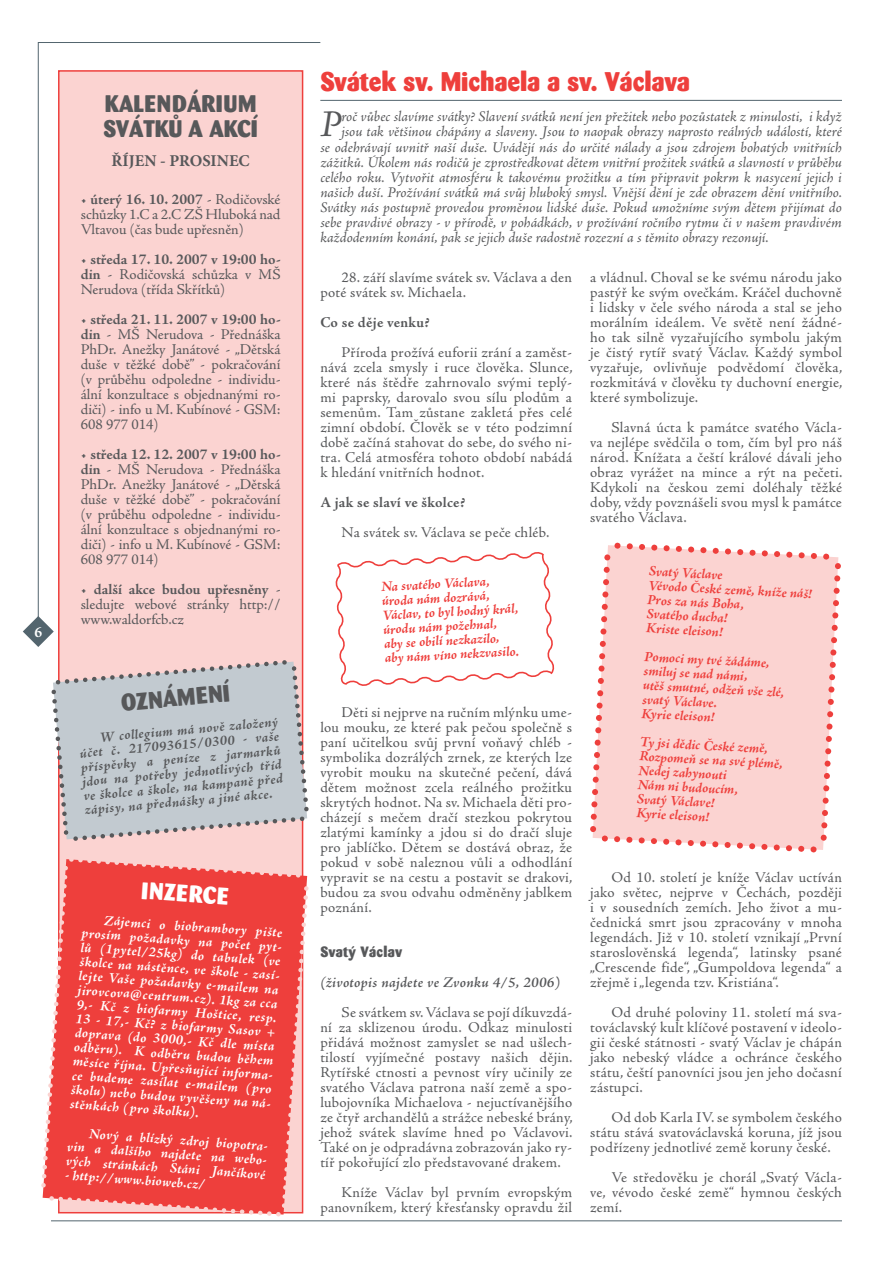
<style>
.page{position:relative;width:893px;height:1263px;background:#fff}
.page>*{position:absolute;margin:0;border:0;box-sizing:border-box;transform-origin:0 0}
.t1{font:italic 38.4px "Adobe Jenson Pro";color:#57585a}
.t2{font:800 27px "Banero";color:#ee3f3c}
.t3{font:800 24px/25.2px "Banero";color:#57585a}
.t4{font:800 24px "Banero";color:#fff}
.t5{font:700 16.5px "Minion Pro";color:#57585a}
.t6{font:15px/15px "Adobe Jenson Pro";letter-spacing:.015em;color:#57585a;text-align:justify}
.t7{font:italic 15px "Adobe Jenson Pro";letter-spacing:-.005em;color:#57585a}
.t8{font:700 15px "Adobe Jenson Pro";letter-spacing:.015em;color:#57585a}
.t9{font:italic 600 15px "Adobe Jenson Pro";letter-spacing:.02em;color:#57585a}
.t10{font:800 15px "Banero";letter-spacing:.02em;color:#57585a}
.t11{font:700 15px "Adobe Jenson Pro";color:#fff}
.t12{font:italic 700 14.25px/14.2px "Adobe Jenson Pro";color:#fff;text-align:justify}
.t13{font:italic 700 14.25px/14.2px "Adobe Jenson Pro";color:#ee3f3c}
.t14{font:italic 700 14.25px/14.2px "Adobe Jenson Pro";color:#57585a;text-align:justify}
.s1{font-weight:700}
</style>
<div class="page">
<svg style="left:23px;top:616px;width:31px;height:31px"></svg>
<svg style="left:38px;top:42px;width:283px;height:586px"></svg>
<hr style="left:51px;top:1220px;width:791px;height:1px;background:#53656e">
<div style="left:59px;top:71px;width:244px;height:1142px;background:#fbd3d1"></div>
<svg style="left:41px;top:855px;width:268px;height:362px;background:#f05957"></svg>
<hr style="left:320px;top:100px;width:522px;height:1px;background:#53656e">
<svg style="left:335px;top:552px;width:220px;height:134px"></svg>
<svg style="left:590px;top:542px;width:251px;height:311px;background:#fbd3d2"></svg>
<svg style="left:51px;top:657px;width:258px;height:186px"></svg>
<p class="t11" style="left:34px;top:624px;width:9px">6</p>
<h3 class="t3" style="left:103px;top:91px;width:156px">KALENDÁRIUM<br>SVÁTKŮ A AKCÍ</h3>
<p class="t5" style="left:112px;top:149px;width:140px">ŘÍJEN - PROSINEC</p>
<p class="t6" style="left:81px;top:192px;width:201px">• <span class="s1">úterý 16. 10. 2007</span> - Rodičovské schůzky 1.C a 2.C ZŠ Hluboká nad Vltavou (čas bude upřesněn)</p>
<p class="t6" style="left:81px;top:252px;width:201px">• <span class="s1">středa 17. 10. 2007 v 19:00 ho&shy;din</span> - Rodičovská schůzka v MŠ Nerudova (třída Skřítků)</p>
<p class="t6" style="left:81px;top:312px;width:201px">• <span class="s1">středa 21. 11. 2007 v 19:00 ho&shy;din</span> - MŠ Nerudova - Přednáška PhDr. Anežky Janátové - „Dětská duše v těžké době” - pokračování (v průběhu odpoledne - individu&shy;ální konzultace s objednanými ro&shy;diči) - info u M. Kubínové - GSM:<br>608 977 014)</p>
<p class="t6" style="left:81px;top:447px;width:201px">• <span class="s1">středa 12. 12. 2007 v 19:00 ho&shy;din</span> - MŠ Nerudova - Přednáška PhDr. Anežky Janátové - „Dětská duše v těžké době” - pokračování (v průběhu odpoledne - individu&shy;ální konzultace s objednanými ro&shy;diči) - info u M. Kubínové - GSM:<br>608 977 014)</p>
<p class="t6" style="left:81px;top:582px;width:201px">• <span class="s1">další akce budou upřesněny</span> - sledujte webové stránky http:// www.waldorfcb.cz</p>
<h3 class="t3" style="left:120px;top:690px;width:110px;rotate:-5deg">OZNÁMENÍ</h3>
<p class="t14" style="left:78px;top:733px;width:202px;text-indent:21px;rotate:-5deg">W collegium má nově založený účet č. 217093615/0300 - vaše příspěvky a peníze z jarmarků jdou na potřeby jednotlivých tříd ve školce a škole, na kampaně před zápisy, na přednášky a jiné akce.</p>
<h3 class="t4" style="left:142px;top:876px;width:89px;rotate:4deg">INZERCE</h3>
<p class="t12" style="left:83px;top:913px;width:201px;text-indent:21px;rotate:4deg">Zájemci o biobrambory pište prosím požadavky na počet pyt&shy;lů (1pytel/25kg) do tabulek (ve školce na nástěnce, ve škole - zasí&shy;lejte Vaše požadavky e-mailem na jirovcova@centrum.cz). 1kg za cca 9,- Kč z biofarmy Hoštice, resp.<br>13 - 17,- Kč? z biofarmy Sasov + doprava (do 3000,- Kč dle místa odběru). K odběru budou během měsíce října. Upřesňující informa&shy;ce budeme zasílat e-mailem (pro školu) nebo budou vyvěšeny na ná&shy;stěnkách (pro školku).</p>
<p class="t12" style="left:68px;top:1126px;width:201px;text-indent:21px;rotate:4deg">Nový a blízký zdroj biopotra&shy;vin a dalšího najdete na webo&shy;vých stránkách Stáni Jančíkové</p>
<p class="t12" style="left:65px;top:1168px;width:142px;rotate:4deg">- http://www.bioweb.cz/</p>
<h2 class="t2" style="left:320px;top:66px;width:371px">Svátek sv. Michaela a sv. Václava</h2>
<h1 class="t1" style="left:320px;top:103px;width:23px">P</h1>
<p class="t7" style="left:341px;top:108px;width:502px">roč vůbec slavíme svátky? Slavení svátků není jen přežitek nebo pozůstatek z minulosti, i když</p>
<p class="t7" style="left:341px;top:123px;width:502px">jsou tak většinou chápány a slaveny. Jsou to naopak obrazy naprosto reálných událostí, které</p>
<p class="t7" style="left:320px;top:138px;width:523px">se odehrávají uvnitř naší duše. Uvádějí nás do určité nálady a jsou zdrojem bohatých vnitřních</p>
<p class="t7" style="left:320px;top:153px;width:523px">zážitků. Úkolem nás rodičů je zprostředkovat dětem vnitřní prožitek svátků a slavností v průběhu</p>
<p class="t7" style="left:320px;top:168px;width:523px">celého roku. Vytvořit atmosféru k takovému prožitku a tím připravit pokrm k nasycení jejich i</p>
<p class="t7" style="left:320px;top:183px;width:523px">našich duší. Prožívání svátků má svůj hluboký smysl. Vnější dění je zde obrazem dění vnitřního.</p>
<p class="t7" style="left:320px;top:198px;width:523px">Svátky nás postupně provedou proměnou lidské duše. Pokud umožníme svým dětem přijímat do</p>
<p class="t7" style="left:320px;top:213px;width:523px">sebe pravdivé obrazy - v přírodě, v pohádkách, v prožívání ročního rytmu či v našem pravdivém</p>
<p class="t7" style="left:320px;top:228px;width:450px">každodenním konání, pak se jejich duše radostně rozezní a s těmito obrazy rezonují.</p>
<p class="t6" style="left:320px;top:270px;width:253px;text-indent:21px">28. září slavíme svátek sv. Václava a den poté svátek sv. Michaela.</p>
<p class="t8" style="left:320px;top:313px;width:110px">Co se děje venku?</p>
<p class="t6" style="left:320px;top:345px;width:254px;text-indent:21px">Příroda prožívá euforii zrání a zaměst&shy;nává zcela smysly i ruce člověka. Slunce, které nás štědře zahrnovalo svými teplý&shy;mi paprsky, darovalo svou sílu plodům a semenům. Tam zůstane zakletá přes celé zimní období. Člověk se v této podzimní době začíná stahovat do sebe, do svého ni&shy;tra. Celá atmosféra tohoto období nabádá k hledání vnitřních hodnot.</p>
<p class="t8" style="left:320px;top:493px;width:146px">A jak se slaví ve školce?</p>
<p class="t6" style="left:342px;top:525px;width:209px">Na svátek sv. Václava se peče chléb.</p>
<p class="t6" style="left:590px;top:270px;width:254px">a vládnul. Choval se ke svému národu jako pastýř ke svým ovečkám. Kráčel duchovně i lidsky v čele svého národa a stal se jeho morálním ideálem. Ve světě není žádné&shy;ho tak silně vyzařujícího symbolu jakým je čistý rytíř svatý Václav. Každý symbol vyzařuje, ovlivňuje podvědomí člověka, rozkmitává v člověku ty duchovní energie, které symbolizuje.</p>
<p class="t6" style="left:590px;top:420px;width:254px;text-indent:21px">Slavná úcta k památce svatého Václa&shy;va nejlépe svědčila o tom, čím byl pro náš národ. Knížata a čeští králové dávali jeho obraz vyrážet na mince a rýt na pečeti.<br>Kdykoli na českou zemi doléhaly těžké doby, vždy povznášeli svou mysl k památce svatého Václava.</p>
<p class="t13" style="left:381px;top:581px;width:138px;rotate:-3deg">Na svatého Václava, úroda nám dozrává,<br>Václav, to byl hodný král, úrodu nám požehnal, aby se obilí nezkazilo, aby nám víno nekzvasilo.</p>
<p class="t13" style="left:649px;top:565px;width:165px;rotate:3deg">Svatý Václave<br>Vévodo České země, kníže náš!<br>Pros za nás Boha,<br>Svatého ducha!<br>Kriste eleison!</p>
<p class="t13" style="left:645px;top:650px;width:143px;rotate:3deg">Pomoci my tvé žádáme, smiluj se nad námi,<br>utěš smutné, odžeň vše zlé, svatý Václave.<br>Kyrie eleison!</p>
<p class="t13" style="left:640px;top:736px;width:145px;rotate:3deg">Ty jsi dědic České země,<br>Rozpomeň se na své plémě,<br>Nedej zahynouti<br>Nám ni budoucím,<br>Svatý Václave!<br>Kyrie eleison!</p>
<p class="t6" style="left:320px;top:705px;width:254px;text-indent:21px">Děti si nejprve na ručním mlýnku ume&shy;lou mouku, ze které pak pečou společně s paní učitelkou svůj první voňavý chléb - symbolika dozrálých zrnek, ze kterých lze vyrobit mouku na skutečné pečení, dává dětem možnost zcela reálného prožitku skrytých hodnot. Na sv. Michaela děti pro&shy;cházejí s mečem dračí stezkou pokrytou zlatými kamínky a jdou si do dračí sluje pro jablíčko. Dětem se dostává obraz, že pokud v sobě naleznou vůli a odhodlání vypravit se na cestu a postavit se drakovi, budou za svou odvahu odměněny jablkem poznání.</p>
<p class="t10" style="left:320px;top:942px;width:83px">Svatý Václav</p>
<p class="t9" style="left:320px;top:973px;width:241px">(životopis najdete ve Zvonku 4/5, 2006)</p>
<p class="t6" style="left:320px;top:1005px;width:254px;text-indent:21px">Se svátkem sv. Václava se pojí díkuvzdá&shy;ní za sklizenou úrodu. Odkaz minulosti přidává možnost zamyslet se nad ušlech&shy;tilostí vyjímečné postavy našich dějin.<br>Rytířské ctnosti a pevnost víry učinily ze svatého Václava patrona naší země a spo&shy;lubojovníka Michaelova - nejuctívanějšího ze čtyř archandělů a strážce nebeské brány, jehož svátek slavíme hned po Václavovi.<br>Také on je odpradávna zobrazován jako ry&shy;tíř pokořující zlo představované drakem.</p>
<p class="t6" style="left:320px;top:1185px;width:253px;text-align:right">Kníže Václav byl prvním evropským panovníkem, který křesťansky opravdu žil</p>
<p class="t6" style="left:590px;top:870px;width:253px;text-indent:21px">Od 10. století je kníže Václav uctíván jako světec, nejprve v Čechách, později i v sousedních zemích. Jeho život a mu&shy;čednická smrt jsou zpracovány v mnoha legendách. Již v 10. století vznikají „První staroslověnská legenda“, latinsky psané „Crescende fide“, „Gumpoldova legenda“ a zřejmě i „legenda tzv. Kristiána“.</p>
<p class="t6" style="left:590px;top:1005px;width:253px;text-indent:21px">Od druhé poloviny 11. století má sva&shy;továclavský kult klíčové postavení v ideolo&shy;gii české státnosti - svatý Václav je chápán jako nebeský vládce a ochránce českého státu, čeští panovníci jsou jen jeho dočasní zástupci.</p>
<p class="t6" style="left:590px;top:1110px;width:253px;text-indent:21px">Od dob Karla IV. se symbolem českého státu stává svatováclavská koruna, jíž jsou podřízeny jednotlivé země koruny české.</p>
<p class="t6" style="left:590px;top:1170px;width:253px;text-indent:21px">Ve středověku je chorál „Svatý Václa&shy;ve, vévodo české země“ hymnou českých zemí.</p>
</div>
